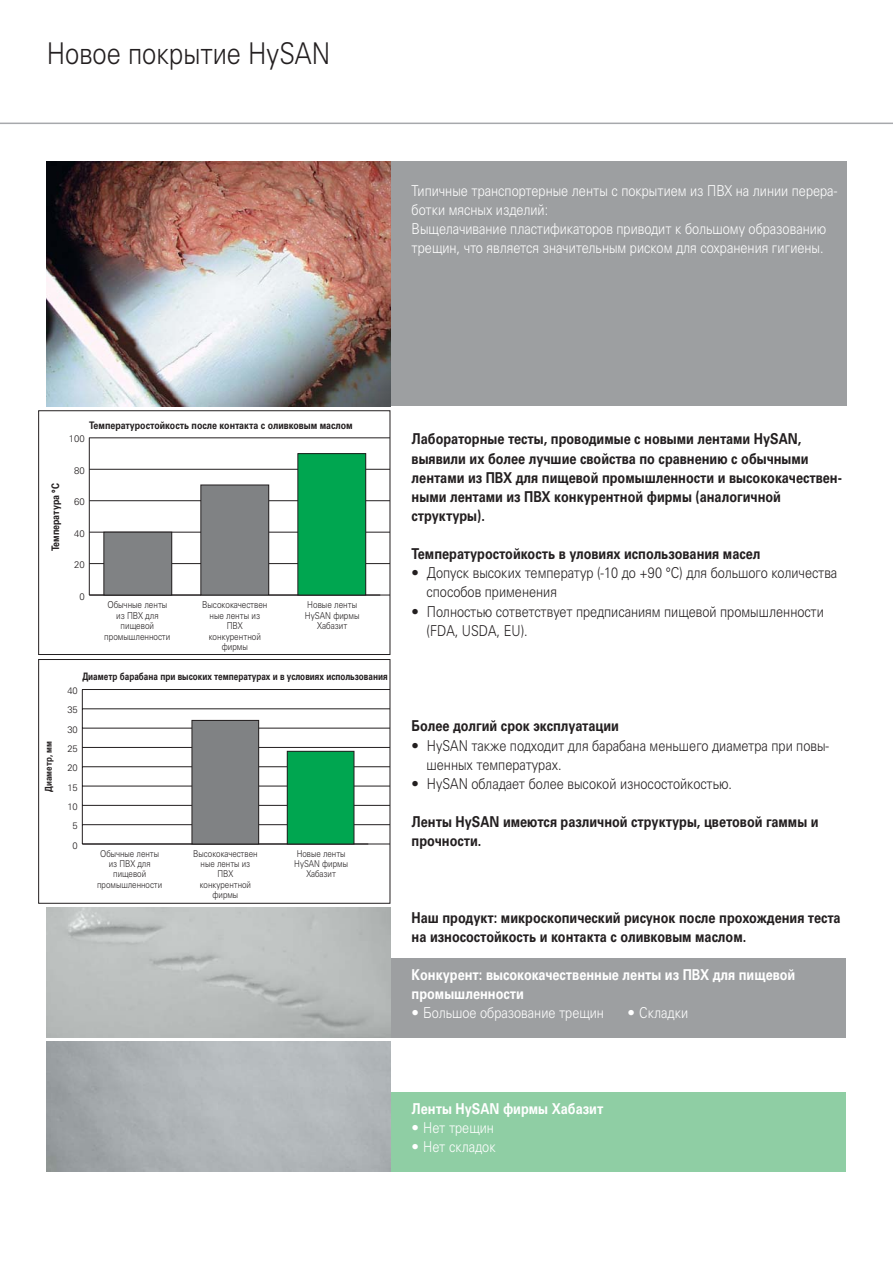
<style>
.page{position:relative;width:893px;height:1263px;background:#fff}
.page>*{position:absolute;margin:0;border:0;box-sizing:border-box;transform-origin:0 0}
.t1{font:300 30px "Univers Cyr";color:#231f20;scale:.85 1}
.t2{font:700 15px/19.2px "Univers Cyr";color:#231f20;scale:.85 1}
.t3{font:300 15px/19.2px "Univers Cyr";color:#231f20}
.t4{font:300 15px/19.2px "Univers Cyr";color:#fff;scale:.85 1}
.t5{font:700 15px/19.2px "Univers Cyr";color:#fff;scale:.85 1}
.t6{font:700 10.5px "Univers Cyr";color:#231f20;scale:.85 1}
.t7{font:700 10.2px "Univers Cyr";color:#231f20;scale:.8 1}
.t8{font:300 9.6px/10.5px "Univers Cyr";color:#231f20;text-align:center;scale:.85 1}
.t9{font:300 9.6px "Univers";color:#231f20}
.t10{font:300 9.45px/10.2px "Univers Cyr";color:#231f20;text-align:center;scale:.85 1}
.t11{font:300 9.45px "Univers";color:#231f20}
.t12{font:700 9.45px "Univers Cyr";color:#231f20;scale:.85 1}
.s1{font-family:"Univers"}
</style>
<div class="page">
<div style="left:383px;top:1092px;width:463px;height:79px;background:#8fcea4"></div>
<div style="left:383px;top:958px;width:463px;height:79px;background:#9d9fa1"></div>
<div style="left:356px;top:162px;width:490px;height:244px;background:#9d9fa1"></div>
<hr style="left:0;top:123px;width:893px;height:1px;background:#a7a9ac">
<img style="left:47px;top:162px;width:343px;height:244px">
<hr style="left:89px;top:438px;width:1px;height:157px;background:#231f20">
<hr style="left:89px;top:595px;width:301px;height:1px;background:#231f20">
<hr style="left:89px;top:563px;width:301px;height:1px;background:#231f20">
<hr style="left:89px;top:532px;width:301px;height:1px;background:#231f20">
<hr style="left:89px;top:500px;width:301px;height:1px;background:#231f20">
<hr style="left:89px;top:469px;width:301px;height:1px;background:#231f20">
<hr style="left:89px;top:438px;width:301px;height:1px;background:#231f20">
<div style="left:298px;top:454px;width:68px;height:141px;background:#00a650"></div>
<div style="left:298px;top:453px;width:68px;height:142px;border:1px solid #231f20"></div>
<div style="left:201px;top:485px;width:68px;height:110px;background:#808284"></div>
<div style="left:201px;top:485px;width:68px;height:110px;border:1px solid #231f20"></div>
<div style="left:104px;top:532px;width:68px;height:63px;background:#808284"></div>
<div style="left:104px;top:532px;width:68px;height:63px;border:1px solid #231f20"></div>
<div style="left:38px;top:410px;width:352px;height:245px;border:1px solid #231f20"></div>
<hr style="left:82px;top:689px;width:1px;height:155px;background:#231f20">
<hr style="left:82px;top:844px;width:308px;height:1px;background:#231f20">
<hr style="left:82px;top:824px;width:308px;height:1px;background:#231f20">
<hr style="left:82px;top:805px;width:308px;height:1px;background:#231f20">
<hr style="left:82px;top:786px;width:308px;height:1px;background:#231f20">
<hr style="left:82px;top:766px;width:308px;height:1px;background:#231f20">
<hr style="left:82px;top:747px;width:308px;height:1px;background:#231f20">
<hr style="left:82px;top:728px;width:308px;height:1px;background:#231f20">
<hr style="left:82px;top:708px;width:308px;height:1px;background:#231f20">
<hr style="left:82px;top:689px;width:308px;height:1px;background:#231f20">
<div style="left:287px;top:751px;width:67px;height:93px;background:#00a650"></div>
<div style="left:287px;top:751px;width:67px;height:93px;border:1px solid #231f20"></div>
<div style="left:192px;top:720px;width:67px;height:124px;background:#808284"></div>
<div style="left:192px;top:720px;width:67px;height:124px;border:1px solid #231f20"></div>
<div style="left:38px;top:659px;width:352px;height:245px;border:1px solid #231f20"></div>
<img style="left:47px;top:908px;width:343px;height:129px">
<img style="left:47px;top:1042px;width:343px;height:129px">
<h1 class="t1" style="left:47px;top:43px;width:335px">Новое покрытие HySAN</h1>
<p class="t4" style="left:412px;top:182px;width:502px">Типичные транспортерные ленты с покрытием из ПВХ на линии перера&shy;ботки мясных изделий:<br>Выщелачивание пластификаторов приводит к большому образованию трещин, что является значительным риском для сохранения гигиены.</p>
<p class="t6" style="left:89px;top:419px;width:312px">Температуростойкость после контакта с оливковым маслом</p>
<p class="t9" style="left:69px;top:435px;width:17px">100</p>
<p class="t6" style="left:49px;top:551px;width:81px;rotate:-90deg">Температура °C</p>
<p class="t9" style="left:74px;top:467px;width:12px">80</p>
<p class="t9" style="left:74px;top:498px;width:12px">60</p>
<p class="t9" style="left:74px;top:530px;width:12px">40</p>
<p class="t9" style="left:74px;top:561px;width:12px">20</p>
<p class="t9" style="left:79px;top:593px;width:7px">0</p>
<p class="t8" style="left:104px;top:601px;width:79px">Обычные ленты из ПВХ для пищевой промышленности</p>
<p class="t8" style="left:305px;top:601px;width:66px">Новые ленты<br>HySAN фирмы<br>Хабазит</p>
<p class="t8" style="left:202px;top:601px;width:78px">Высококачествен ные ленты из<br>ПВХ конкурентной фирмы</p>
<p class="t7" style="left:82px;top:670px;width:383px">Диаметр барабана при высоких температурах и в условиях использования</p>
<p class="t11" style="left:67px;top:687px;width:12px">40</p>
<p class="t11" style="left:67px;top:706px;width:12px">35</p>
<p class="t12" style="left:43px;top:792px;width:61px;rotate:-90deg">Диаметр, мм</p>
<p class="t11" style="left:67px;top:726px;width:12px">30</p>
<p class="t11" style="left:67px;top:745px;width:12px">25</p>
<p class="t11" style="left:67px;top:764px;width:12px">20</p>
<p class="t11" style="left:67px;top:784px;width:12px">15</p>
<p class="t11" style="left:67px;top:803px;width:12px">10</p>
<p class="t11" style="left:73px;top:822px;width:7px">5</p>
<p class="t11" style="left:73px;top:842px;width:7px">0</p>
<p class="t10" style="left:97px;top:849px;width:78px">Обычные ленты из ПВХ для пищевой промышленности</p>
<p class="t10" style="left:294px;top:849px;width:65px">Новые ленты<br>HySAN фирмы<br>Хабазит</p>
<p class="t10" style="left:193px;top:849px;width:77px">Высококачествен ные ленты из<br>ПВХ конкурентной фирмы</p>
<p class="t2" style="left:412px;top:431px;width:508px">Лабораторные тесты, проводимые с новыми лентами HySAN, выявили их более лучшие свойства по сравнению с обычными лентами из ПВХ для пищевой промы шлен ности и высокока чествен - ными лентами из ПВХ конкурентной фирмы (аналогичной структуры).</p>
<p class="t2" style="left:412px;top:546px;width:412px">Температуростойкость в уловиях использования масел</p>
<p class="t3" style="left:426px;top:565px;width:412px;text-indent:-15px">• Допуск высоких температур (-10 до +90 °C) для большого количества способов применения</p>
<p class="t3" style="left:426px;top:603px;width:399px;text-indent:-15px">• Полностью сответствует предписаниям пищевой промышленности (FDA, USDA, EU).</p>
<p class="t2" style="left:412px;top:718px;width:245px">Более долгий срок эксплуатации</p>
<p class="t3" style="left:426px;top:737px;width:404px;text-indent:-15px">• HySAN также подходит для барабана меньшего диаметра при повы&shy;шенных температурах.</p>
<p class="t3" style="left:412px;top:775px;width:322px">• HySAN обладает более высокой износостойкостью.</p>
<p class="t2" style="left:412px;top:813px;width:480px">Ленты HySAN имеются различной структуры, цветовой гаммы и прочности.</p>
<p class="t2" style="left:412px;top:909px;width:506px">Наш продукт: микроскопический рисунок после прохождения теста на износостойкость и контакта с оливковым маслом.</p>
<p class="t5" style="left:412px;top:967px;width:453px">Конкурент: высококачественные ленты из ПВХ для пищевой промышленности</p>
<p class="t4" style="left:412px;top:1005px;width:228px"><span class="s1">•</span> Большое образование трещин</p>
<p class="t4" style="left:628px;top:1005px;width:73px"><span class="s1">•</span> Складки</p>
<p class="t5" style="left:412px;top:1100px;width:227px">Ленты HySAN фирмы Хабазит</p>
<p class="t4" style="left:412px;top:1120px;width:98px"><span class="s1">•</span> Нет трещин</p>
<p class="t4" style="left:412px;top:1139px;width:100px"><span class="s1">•</span> Нет складок</p>
</div>
